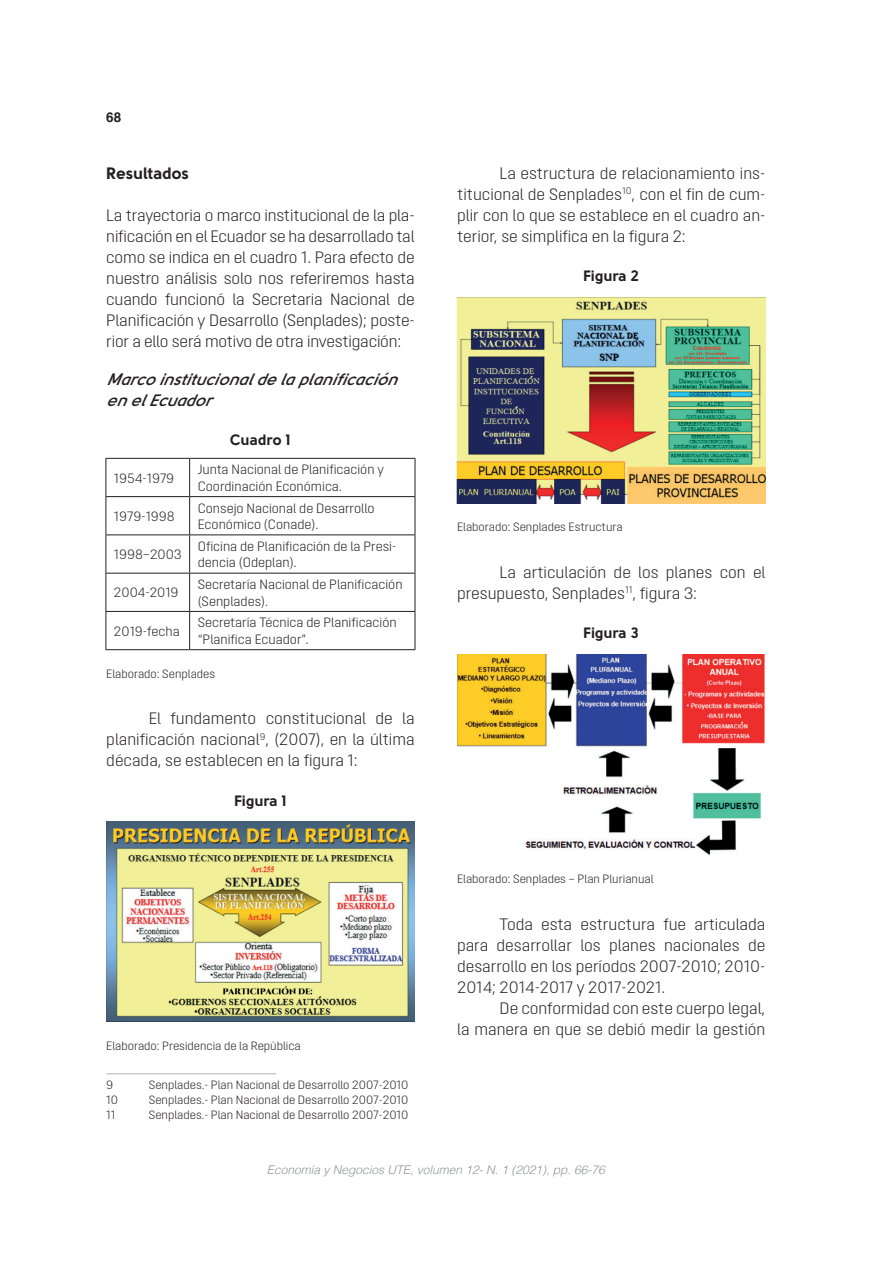
<style>
.page{position:relative;width:893px;height:1263px;background:#fff}
.page>*{position:absolute;margin:0;border:0;box-sizing:border-box;transform-origin:0 0}
.t1{font:300 16.5px/21px "Opinion Pro";color:#231f20;text-align:justify}
.t2{font:italic 16.5px/21px "Solomon Sans Semi Bold Italic";letter-spacing:.02em;color:#231f20}
.t3{font:16.5px "Solomon Sans Bold";color:#231f20}
.t4{font:15px "Solomon Sans Bold";color:#231f20}
.t5{font:300 13.5px/16.5px "Opinion Pro";color:#231f20}
.t6{font:700 13.5px "Helvetica";color:#231f20}
.t7{font:300 12px "Opinion Pro";color:#231f20}
.t8{font:italic 300 12px "Helvetica";color:#939598}
</style>
<div class="page">
<hr style="left:106px;top:458px;width:84px;height:1px;background:#231f20">
<hr style="left:106px;top:459px;width:1px;height:37px;background:#231f20">
<hr style="left:190px;top:458px;width:225px;height:1px;background:#231f20">
<hr style="left:189px;top:459px;width:1px;height:37px;background:#231f20">
<hr style="left:415px;top:459px;width:1px;height:37px;background:#231f20">
<hr style="left:106px;top:496px;width:84px;height:1px;background:#231f20">
<hr style="left:106px;top:497px;width:1px;height:37px;background:#231f20">
<hr style="left:190px;top:496px;width:225px;height:1px;background:#231f20">
<hr style="left:189px;top:497px;width:1px;height:37px;background:#231f20">
<hr style="left:415px;top:497px;width:1px;height:37px;background:#231f20">
<hr style="left:106px;top:534px;width:84px;height:1px;background:#231f20">
<hr style="left:106px;top:535px;width:1px;height:38px;background:#231f20">
<hr style="left:190px;top:534px;width:225px;height:1px;background:#231f20">
<hr style="left:189px;top:535px;width:1px;height:38px;background:#231f20">
<hr style="left:415px;top:535px;width:1px;height:38px;background:#231f20">
<hr style="left:106px;top:573px;width:84px;height:1px;background:#231f20">
<hr style="left:106px;top:573px;width:1px;height:38px;background:#231f20">
<hr style="left:190px;top:573px;width:225px;height:1px;background:#231f20">
<hr style="left:189px;top:573px;width:1px;height:38px;background:#231f20">
<hr style="left:415px;top:573px;width:1px;height:38px;background:#231f20">
<hr style="left:106px;top:611px;width:84px;height:1px;background:#231f20">
<hr style="left:106px;top:612px;width:1px;height:37px;background:#231f20">
<hr style="left:190px;top:611px;width:225px;height:1px;background:#231f20">
<hr style="left:189px;top:612px;width:1px;height:37px;background:#231f20">
<hr style="left:415px;top:612px;width:1px;height:37px;background:#231f20">
<hr style="left:106px;top:649px;width:84px;height:1px;background:#231f20">
<hr style="left:190px;top:649px;width:225px;height:1px;background:#231f20">
<img style="left:106px;top:822px;width:309px;height:200px">
<hr style="left:106px;top:1073px;width:170px;height:1px;background:#b2b3b7">
<img style="left:457px;top:297px;width:309px;height:206px">
<img style="left:458px;top:654px;width:307px;height:201px">
<p class="t6" style="left:106px;top:107px;width:17px">68</p>
<p class="t3" style="left:106px;top:163px;width:84px">Resultados</p>
<p class="t1" style="left:106px;top:205px;width:310px">La trayectoria o marco institucional de la pla&shy;nificación en el Ecuador se ha desarrollado tal como se indica en el cuadro 1. Para efecto de nuestro análisis solo nos referiremos hasta cuando funcionó la Secretaria Nacional de Planificación y Desarrollo (Senplades); poste&shy;rior a ello será motivo de otra investigación:</p>
<p class="t2" style="left:106px;top:369px;width:297px">Marco institucionalde laplanificación en elEcuador</p>
<p class="t4" style="left:230px;top:431px;width:62px">Cuadro 1</p>
<p class="t5" style="left:114px;top:469px;width:62px">1954-1979</p>
<p class="t5" style="left:198px;top:461px;width:188px">Junta Nacional de Planificación y<br>Coordinación Económica.</p>
<p class="t5" style="left:114px;top:508px;width:62px">1979-1998</p>
<p class="t5" style="left:198px;top:499px;width:178px">Consejo Nacional de Desarrollo<br>Económico (Conade).</p>
<p class="t5" style="left:114px;top:546px;width:69px">1998–2003</p>
<p class="t5" style="left:198px;top:538px;width:200px">Oficina de Planificación de la Presi&shy;dencia (Odeplan).</p>
<p class="t5" style="left:114px;top:584px;width:66px">2004-2019</p>
<p class="t5" style="left:198px;top:576px;width:206px">Secretaría Nacional de Planificación (Senplades).</p>
<p class="t5" style="left:114px;top:623px;width:67px">2019-fecha</p>
<p class="t5" style="left:198px;top:614px;width:201px">Secretaría Técnica de Planificación “Planifica Ecuador”.</p>
<p class="t7" style="left:106px;top:667px;width:110px">Elaborado: Senplades</p>
<p class="t1" style="left:106px;top:708px;width:310px;text-indent:43px">El fundamento constitucional de la planificación nacional<sup>9</sup>, (2007), en la última década, se establecen en la figura 1:</p>
<p class="t4" style="left:234px;top:791px;width:53px">Figura 1</p>
<p class="t7" style="left:106px;top:1038px;width:196px">Elaborado: Presidencia de la República</p>
<p class="t7" style="left:106px;top:1078px;width:9px">9</p>
<p class="t7" style="left:149px;top:1078px;width:261px">Senplades.- Plan Nacional de Desarrollo 2007-2010</p>
<p class="t7" style="left:106px;top:1093px;width:13px">10</p>
<p class="t7" style="left:149px;top:1093px;width:261px">Senplades.- Plan Nacional de Desarrollo 2007-2010</p>
<p class="t7" style="left:106px;top:1108px;width:11px">11</p>
<p class="t7" style="left:149px;top:1108px;width:261px">Senplades.- Plan Nacional de Desarrollo 2007-2010</p>
<p class="t1" style="left:457px;top:162px;width:310px;text-indent:43px">La estructura de relacionamiento ins&shy;titucional de Senplades<sup>10</sup>, con el fin de cum&shy;plir con lo que se establece en el cuadro an&shy;terior, se simplifica en la figura 2:</p>
<p class="t4" style="left:583px;top:267px;width:57px">Figura 2</p>
<p class="t7" style="left:457px;top:520px;width:167px">Elaborado: Senplades Estructura</p>
<p class="t1" style="left:457px;top:561px;width:310px;text-indent:43px">La articulación de los planes con el presupuesto, Senplades<sup>11</sup>, figura 3:</p>
<p class="t4" style="left:583px;top:624px;width:57px">Figura 3</p>
<p class="t7" style="left:457px;top:872px;width:198px">Elaborado: Senplades – Plan Plurianual</p>
<p class="t1" style="left:457px;top:913px;width:310px;text-indent:43px">Toda esta estructura fue articulada para desarrollar los planes nacionales de desarrollo en los períodos 2007-2010; 2010- 2014; 2014-2017 y 2017-2021.</p>
<p class="t1" style="left:457px;top:997px;width:310px;text-align:right">De conformidad con este cuerpo legal,<br>la manera en que se debió medir la gestión</p>
<p class="t8" style="left:267px;top:1160px;width:340px">Economía y Negocios UTE, volumen 12- N. 1 (2021), pp. 66-76</p>
</div>
